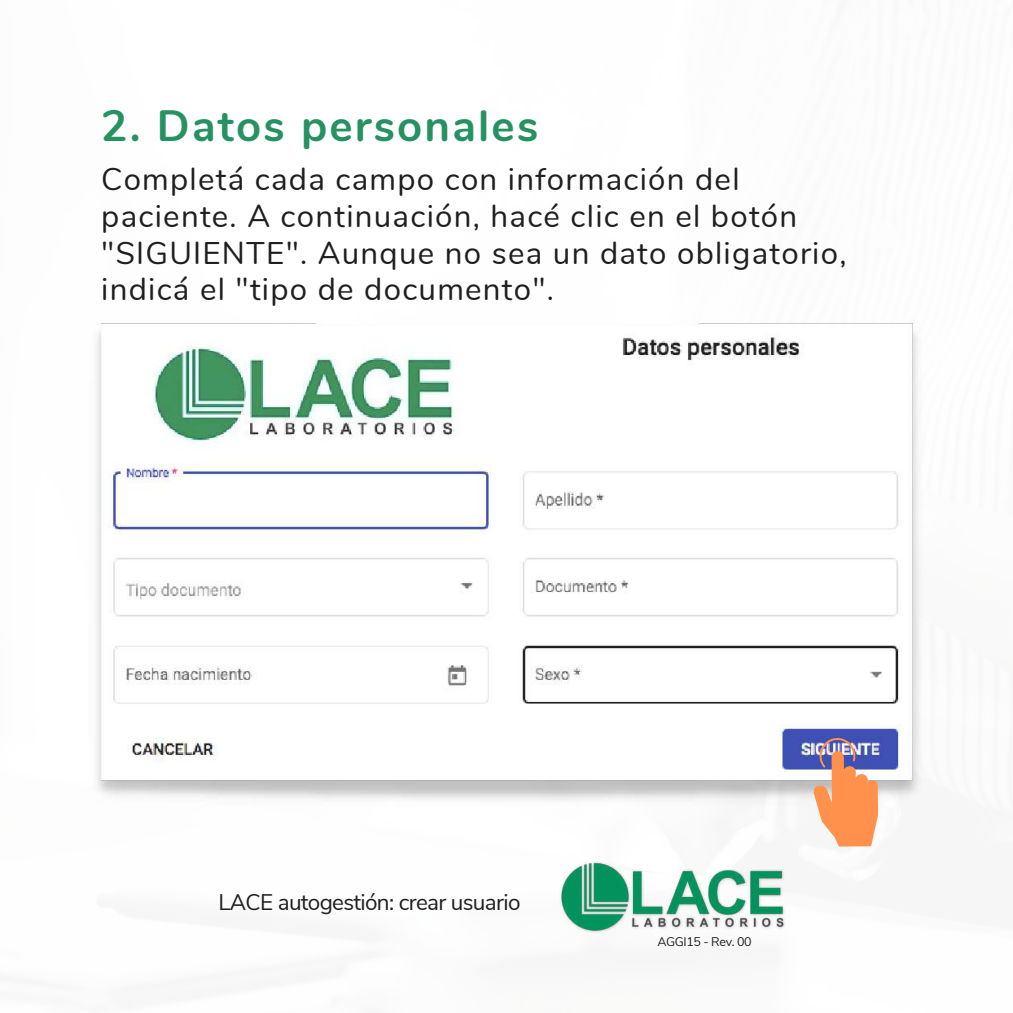
<style>
.page{position:relative;width:1013px;height:1013px;background:#fff}
.page>*{position:absolute;margin:0;border:0;box-sizing:border-box;transform-origin:0 0}
.t1{font:700 43.75px "Nunito";letter-spacing:.05em;color:#279261}
.t2{font:31.25px/36.5px "Nunito";letter-spacing:.04em;color:#201f1f}
.t3{font:22.5px "Nunito Sans";letter-spacing:-.03em;color:#201f1f}
.t4{font:12.5px "Nunito Sans";letter-spacing:-.03em;color:#201f1f}
</style>
<div class="page">
<img style="left:560px;top:862px;width:226px;height:71px">
<img style="left:96px;top:322px;width:826px;height:484px">
<img style="left:813px;top:736px;width:65px;height:110px">
<h1 class="t1" style="left:101px;top:96px;width:438px">2. Datos personales</h1>
<p class="t2" style="left:101px;top:162px;width:746px">Completá cada campo con información del paciente. A continuación, hacé clic en el botón "SIGUIENTE". Aunque no sea un dato obligatorio, indicá el "tipo de documento".</p>
<p class="t3" style="left:218px;top:887px;width:303px">LACE autogestión: crear usuario</p>
<p class="t4" style="left:657px;top:933px;width:96px">AGGI15 - Rev. 00</p>
</div>
